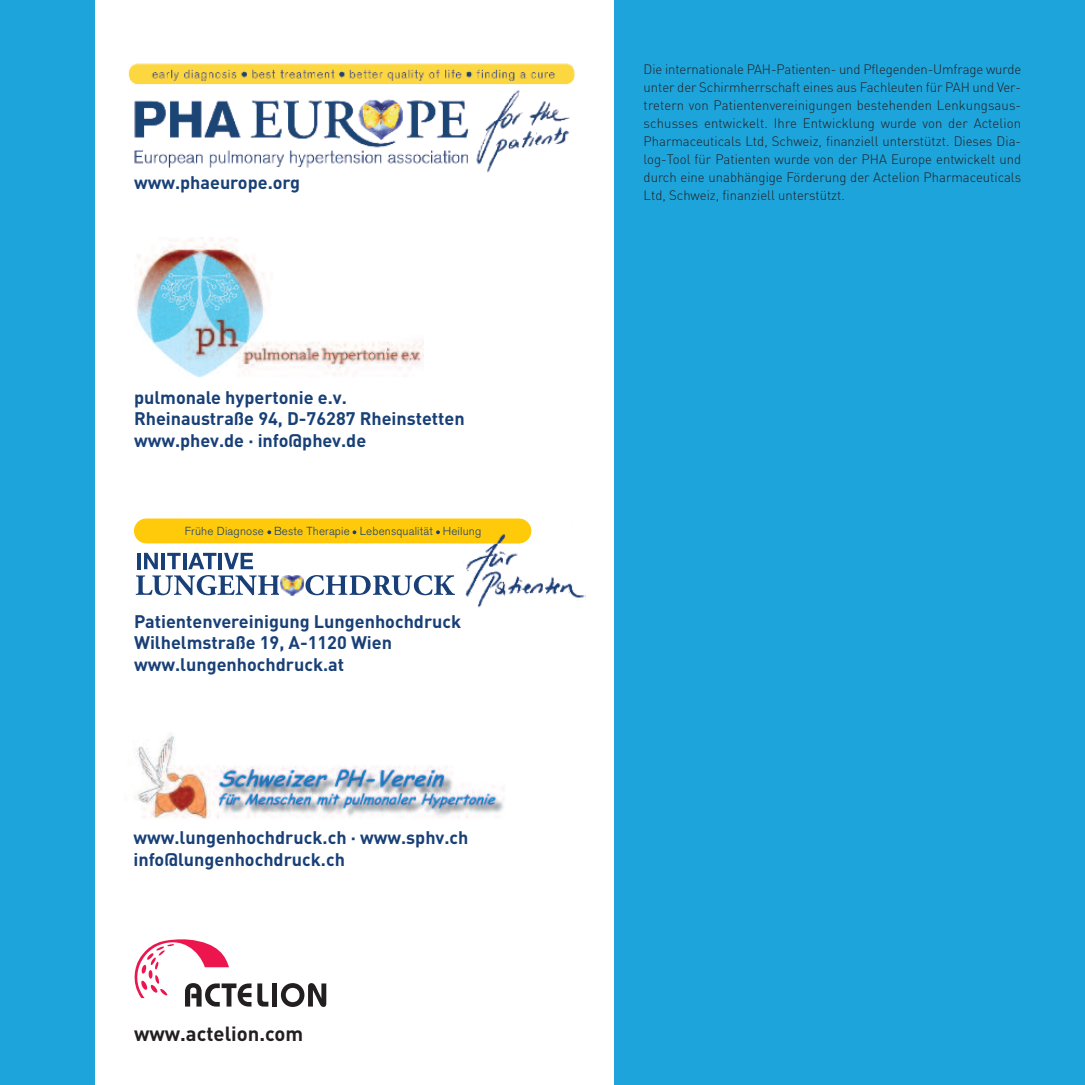
<style>
.page{position:relative;width:1085px;height:1085px;background:#fff}
.page>*{position:absolute;margin:0;border:0;box-sizing:border-box;transform-origin:0 0}
.t1{font:700 20.25px "DIN Pro";color:#231f20}
.t2{font:700 18px/21.6px "DIN Pro";color:#184077}
.t3{font:300 13.5px/18px "DIN Pro";color:#231f20;text-align:justify}
.t4{font:300 11.47px "Akzidenz Grotesk BE";letter-spacing:.015em;color:#183f77}
</style>
<div class="page">
<div style="left:0;top:0;width:1084px;height:1084px;background:#1da4db"></div>
<div style="left:96px;top:0;width:518px;height:1084px;background:#fff"></div>
<svg style="left:257px;top:983px;width:11px;height:23px"></svg>
<div style="left:272px;top:983px;width:5px;height:23px;background:#231f20"></div>
<svg style="left:281px;top:983px;width:45px;height:23px"></svg>
<svg style="left:134px;top:939px;width:117px;height:67px"></svg>
<img style="left:128px;top:63px;width:447px;height:110px">
<hr style="left:137px;top:552px;width:3px;height:17px;background:#183f77">
<svg style="left:144px;top:552px;width:14px;height:17px"></svg>
<hr style="left:161px;top:552px;width:4px;height:17px;background:#183f77">
<svg style="left:167px;top:552px;width:13px;height:17px"></svg>
<hr style="left:183px;top:552px;width:3px;height:17px;background:#183f77">
<svg style="left:188px;top:552px;width:28px;height:17px"></svg>
<hr style="left:219px;top:552px;width:3px;height:17px;background:#183f77">
<svg style="left:224px;top:552px;width:29px;height:17px"></svg>
<svg style="left:136px;top:575px;width:143px;height:20px"></svg>
<svg style="left:305px;top:575px;width:144px;height:20px"></svg>
<img style="left:280px;top:575px;width:24px;height:21px">
<div style="left:134px;top:518px;width:397px;height:25px;background:#feca0a;border-radius:12px"></div>
<svg style="left:267px;top:530px;width:4px;height:4px"></svg>
<svg style="left:352px;top:530px;width:4px;height:4px"></svg>
<svg style="left:436px;top:530px;width:4px;height:4px"></svg>
<img style="left:449px;top:529px;width:137px;height:79px">
<img style="left:449px;top:575px;width:6px;height:19px">
<img style="left:449px;top:525px;width:82px;height:18px">
<img style="left:449px;top:527px;width:31px;height:11px">
<img style="left:136px;top:238px;width:287px;height:139px">
<img style="left:134px;top:735px;width:371px;height:84px">
<h2 class="t2" style="left:134px;top:174px;width:168px">www.phaeurope.org</h2>
<h2 class="t2" style="left:134px;top:388px;width:332px">pulmonale hypertonie e.v.<br>Rheinaustraße 94, D-76287 Rheinstetten www.phev.de · info@phev.de</h2>
<p class="t4" style="left:185px;top:526px;width:298px">Frühe Diagnose Beste Therapie Lebensqualität Heilung</p>
<h2 class="t2" style="left:134px;top:612px;width:329px">Patientenvereinigung Lungenhochdruck<br>Wilhelmstraße 19, A-1120 Wien www.lungenhochdruck.at</h2>
<h2 class="t2" style="left:133px;top:828px;width:336px">www.lungenhochdruck.ch · www.sphv.ch info@lungenhochdruck.ch</h2>
<h1 class="t1" style="left:134px;top:1025px;width:171px">www.actelion.com</h1>
<p class="t3" style="left:643px;top:62px;width:379px">Die internationale PAH-Patienten- und Pflegenden-Umfrage wurde unter der Schirmherrschaft eines aus Fachleuten für PAH und Ver&shy;tretern von Patientenvereinigungen bestehenden Lenkungsaus&shy;schusses entwickelt. Ihre Entwicklung wurde von der Actelion Pharmaceuticals Ltd, Schweiz, finanziell unterstützt. Dieses Dia&shy;log-Tool für Patienten wurde von der PHA Europe entwickelt und durch eine unabhängige Förderung der Actelion Pharmaceuticals Ltd, Schweiz, finanziell unterstützt.</p>
</div>
